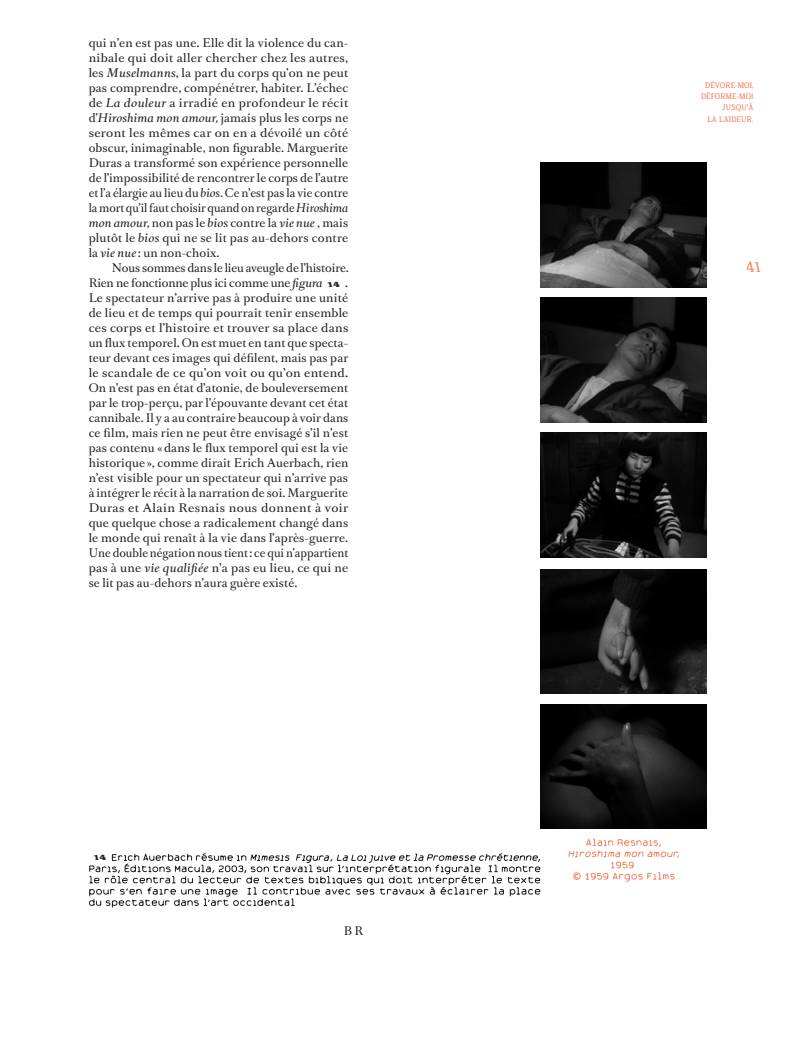
<style>
.page{position:relative;width:798px;height:1063px;background:#fff}
.page>*{position:absolute;margin:0;border:0;box-sizing:border-box;transform-origin:0 0}
.C_Folios{font:13.75px "Le Cavalier";color:#f4866b}
.D_Texte_Labeur{font:11.25px/15px "Romain BP Text";letter-spacing:.01em;color:#231f20;text-align:justify}
.D_Texte_Labeur-2{font:11.25px/15px "Romain BP Text";letter-spacing:-.01em;color:#231f20}
.H_Initiales_Auteur{font:11.25px "Romain BP Text";color:#231f20}
.B3_Titre_Courant{font:7.5px "Le Cavalier";letter-spacing:.01em;color:#f4866b}
.t1{font:900 6.88px "Le Cavalier";color:#231f20}
.s1{font-style:italic}
</style>
<div class="page">
<svg style="left:89px;top:853px;width:451px;height:55px"></svg>
<img style="left:540px;top:163px;width:166px;height:124px">
<img style="left:540px;top:298px;width:166px;height:124px">
<img style="left:540px;top:433px;width:166px;height:124px">
<img style="left:540px;top:569px;width:166px;height:125px">
<img style="left:540px;top:704px;width:166px;height:125px">
<svg style="left:568px;top:839px;width:111px;height:43px"></svg>
<p class="D_Texte_Labeur" style="left:89px;top:34px;width:261px">qui n’en est pas une. Elle dit la violence du can&shy;nibale qui doit aller chercher chez les autres, les <span class="s1">Muselmanns,</span> la part du corps qu’on ne peut pas comprendre, compénétrer, habiter. L’échec de <span class="s1">La douleur</span> a irradié en profondeur le récit d’<span class="s1">Hiroshima mon amour,</span> jamais plus les corps ne seront les mêmes car on en a dévoilé un côté obscur, inimaginable, non figurable. Marguerite Duras a transformé son expérience personnelle de l’impossibilité de rencontrer le corps de l’autre et l’a élargie au lieu du <span class="s1">bios</span>. Ce n’est pas la vie contre la mort qu’il faut choisir quand on regarde <span class="s1">Hiroshima mon amour,</span> non pas le <span class="s1">bios</span> contre la <span class="s1">vie nue</span> , mais plutôt le <span class="s1">bios</span> qui ne se lit pas au-dehors contre la <span class="s1">vie nue</span> : un non-choix.</p>
<p class="D_Texte_Labeur-2" style="left:89px;top:259px;width:261px;text-indent:23px">Nous sommes dans le lieu aveugle de l’histoire.<br>Rien ne fonctionne plus ici comme une <span class="s1">figura</span></p>
<p class="t1" style="left:327px;top:280px;width:14px">14</p>
<p class="D_Texte_Labeur" style="left:89px;top:274px;width:261px;text-indent:256px">.<br>Le spectateur n’arrive pas à produire une unité de lieu et de temps qui pourrait tenir ensemble ces corps et l’histoire et trouver sa place dans un flux temporel. On est muet en tant que specta&shy;teur devant ces images qui défilent, mais pas par le scandale de ce qu’on voit ou qu’on entend.<br>On n’est pas en état d’atonie, de bouleversement par le trop-perçu, par l’épouvante devant cet état cannibale. Il y a au contraire beaucoup à voir dans ce film, mais rien ne peut être envisagé s’il n’est pas contenu «dans le flux temporel qui est la vie historique », comme dirait Erich Auerbach, rien n’est visible pour un spectateur qui n’arrive pas à intégrer le récit à la narration de soi. Marguerite Duras et Alain Resnais nous donnent à voir que quelque chose a radicalement changé dans le monde qui renaît à la vie dans l’après-guerre.<br>Une double négation nous tient: ce qui n’appartient pas à une <span class="s1">vie qualifiée</span> n’a pas eu lieu, ce qui ne se lit pas au-dehors n’aura guère existé.</p>
<p class="t1" style="left:94px;top:853px;width:14px">14</p>
<p class="H_Initiales_Auteur" style="left:343px;top:921px;width:21px">B R</p>
<p class="B3_Titre_Courant" style="left:705px;top:81px;width:50px">DÉVORE-MOI,</p>
<p class="B3_Titre_Courant" style="left:700px;top:92px;width:54px">DÉFORME-MOI</p>
<p class="B3_Titre_Courant" style="left:722px;top:103px;width:33px">JUSQU’À</p>
<p class="B3_Titre_Courant" style="left:707px;top:114px;width:48px">LA LAIDEUR.</p>
<p class="C_Folios" style="left:745px;top:258px;width:17px">41</p>
</div>
